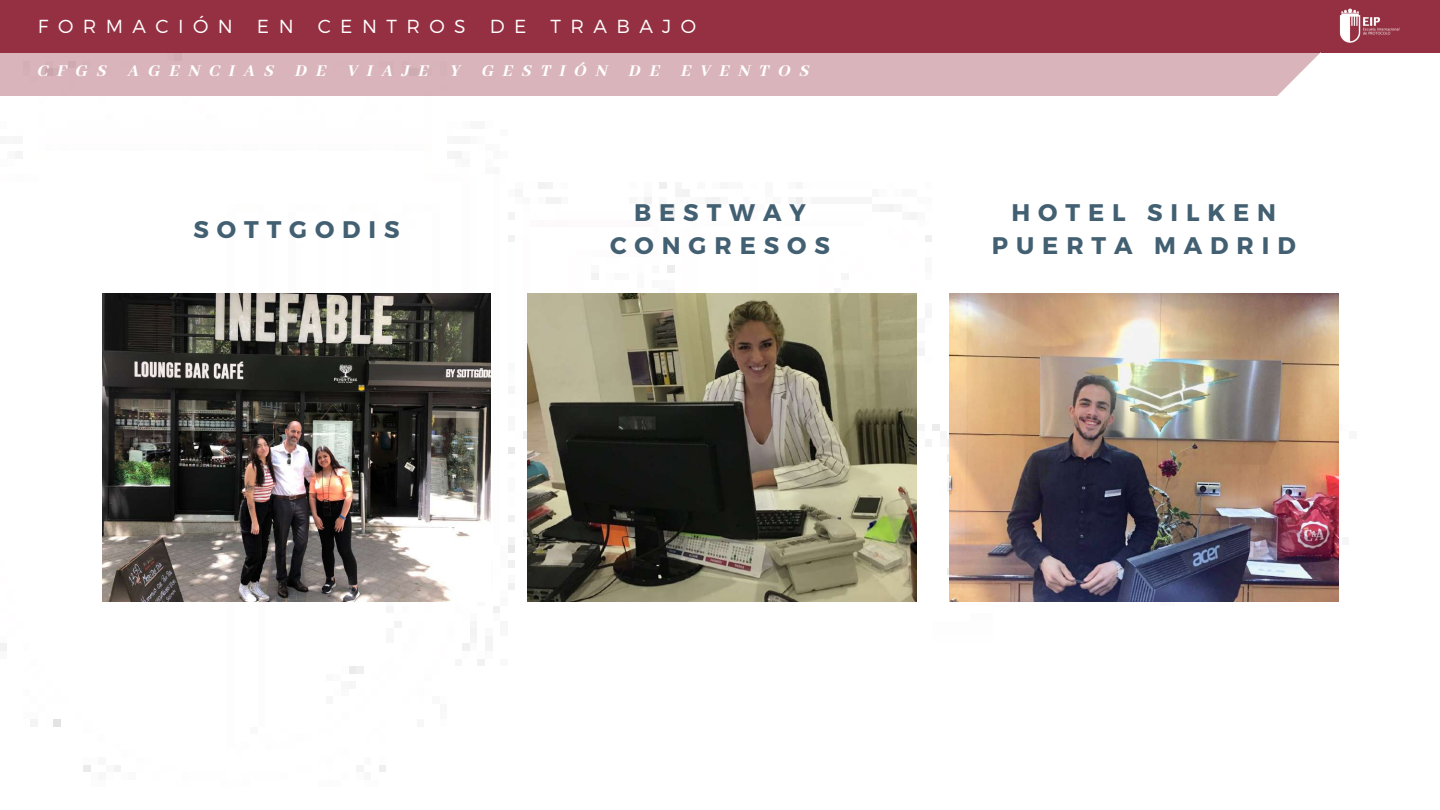
<style>
.page{position:relative;width:1440px;height:810px;background:#fff}
.page>*{position:absolute;margin:0;border:0;box-sizing:border-box;transform-origin:0 0}
.t1{font:700 24px/33px "Montserrat";letter-spacing:.33em;color:#426072;text-align:center}
.t2{font:300 18.9px "Montserrat";letter-spacing:.5em;color:#fff}
.t3{font:18px "CA Generated";letter-spacing:.5em;color:#fff}
</style>
<div class="page">
<img style="left:0;top:52px;width:1440px;height:720px">
<div style="left:0;top:44px;width:1321px;height:52px;background:#d9b5bb"></div>
<div style="left:0;top:0;width:1440px;height:52px;background:#953042"></div>
<img style="left:102px;top:293px;width:389px;height:308px">
<img style="left:1339px;top:8px;width:61px;height:35px">
<img style="left:528px;top:293px;width:388px;height:308px">
<img style="left:950px;top:293px;width:388px;height:308px">
<svg style="left:1226px;top:52px;width:95px;height:95px"></svg>
<p class="t2" style="left:38px;top:14px;width:196px">FORMACIÓN</p>
<p class="t2" style="left:257px;top:14px;width:38px">E N</p>
<p class="t2" style="left:318px;top:14px;width:150px">CENTROS</p>
<p class="t2" style="left:490px;top:14px;width:38px">D E</p>
<p class="t2" style="left:550px;top:14px;width:147px">TRABAJO</p>
<p class="t3" style="left:38px;top:61px;width:773px">CFGS AGENCIAS DE VIAJE Y GESTIÓN DE EVENTOS</p>
<p class="t1" style="left:193px;top:212px;width:208px">SOTTGODIS</p>
<p class="t1" style="left:610px;top:195px;width:221px">BESTWAY<br>CONGRESOS</p>
<p class="t1" style="left:992px;top:195px;width:305px">HOTEL SILKEN<br>PUERTA MADRID</p>
</div>
